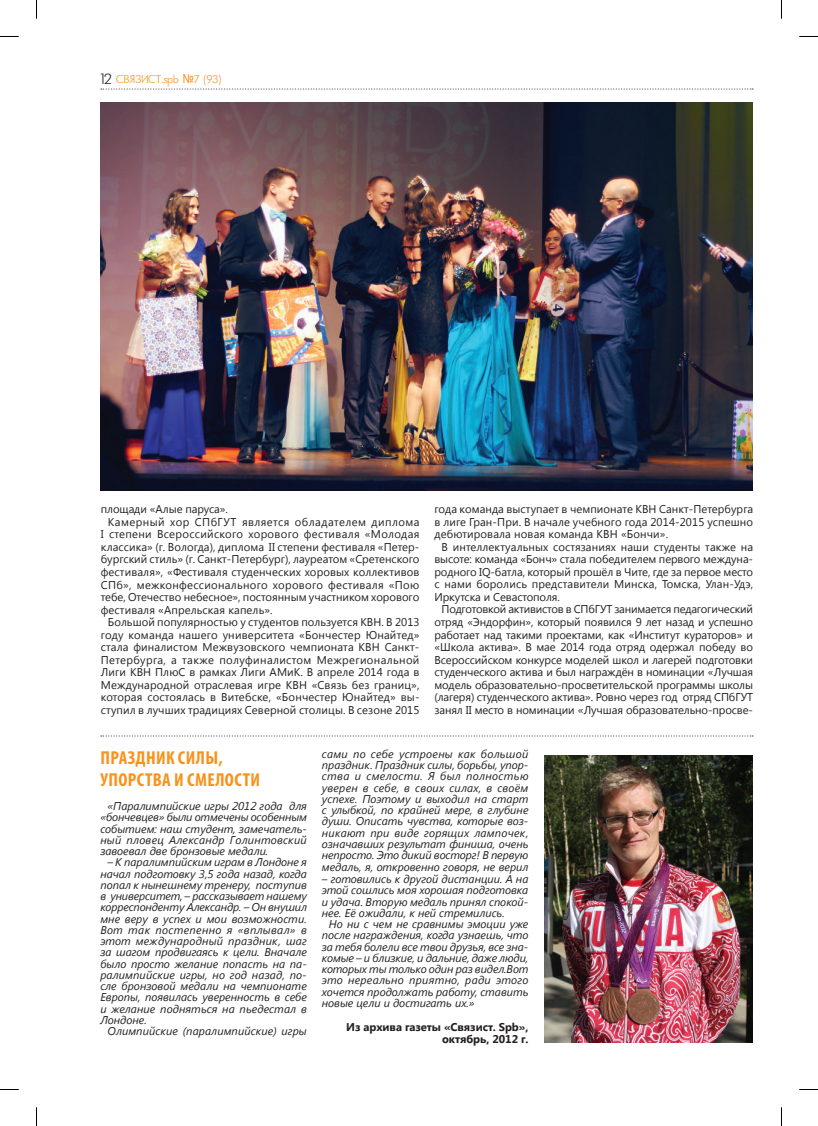
<style>
.page{position:relative;width:818px;height:1126px;background:#fff}
.page>*{position:absolute;margin:0;border:0;box-sizing:border-box;transform-origin:0 0}
.t1{font:700 condensed 18.75px/22.5px "Myriad Pro";letter-spacing:.02em;color:#f7931d}
.t2{font:300 12.5px "Futura";color:#f7931d}
.t3{font:11.25px/12.5px "Segoe UI";letter-spacing:.01em;color:#231f20;text-align:justify}
.t4{font:italic 11.25px/11.2px "Segoe UI";color:#231f20;text-align:justify}
.t5{font:11.25px "Segoe UI";letter-spacing:.03em;color:#231f20}
.t6{font:11.25px "Segoe UI";letter-spacing:.04em;color:#231f20}
.t7{font:700 11.25px/12.5px "Segoe UI";letter-spacing:-.005em;color:#231f20;text-align:right}
.t8{font:11.25px "Segoe UI";letter-spacing:-.01em;color:#231f20}
.s1{font-size:16.25px;color:#231f20}
.s2{font-family:"Arial Narrow";font-weight:400}
.s3{font-style:normal}
</style>
<div class="page">
<svg style="left:101px;top:88px;width:651px;height:2px"></svg>
<img style="left:544px;top:755px;width:207px;height:287px">
<svg style="left:101px;top:735px;width:651px;height:1px"></svg>
<img style="left:101px;top:102px;width:651px;height:388px">
<svg style="left:0;top:36px;width:19px;height:1px"></svg>
<svg style="left:799px;top:36px;width:18px;height:1px"></svg>
<svg style="left:0;top:1089px;width:19px;height:1px"></svg>
<svg style="left:799px;top:1089px;width:18px;height:1px"></svg>
<svg style="left:36px;top:0;width:1px;height:19px"></svg>
<svg style="left:36px;top:1107px;width:1px;height:18px"></svg>
<p class="t2" style="left:100px;top:72px;width:122px"><span class="s1">12</span> СВЯЗИСТ.spb <span class="s2">№</span>7 (93)</p>
<p class="t8" style="left:101px;top:501px;width:128px">площади «Алые паруса».</p>
<p class="t6" style="left:108px;top:514px;width:313px">Камерный хор СПбГУТ является обладателем диплома</p>
<p class="t3" style="left:101px;top:527px;width:320px">I степени Всероссийского хорового фестиваля «Молодая</p>
<p class="t3" style="left:101px;top:540px;width:320px">классика» (г. Вологда), диплома II степени фестиваля «Петер-</p>
<p class="t3" style="left:101px;top:552px;width:320px">бургский стиль» (г. Санкт-Петербург), лауреатом «Сретенского</p>
<p class="t3" style="left:101px;top:565px;width:320px">фестиваля», «Фестиваля студенческих хоровых коллективов</p>
<p class="t3" style="left:101px;top:577px;width:320px">СПб», межконфессионального хорового фестиваля «Пою</p>
<p class="t3" style="left:101px;top:590px;width:320px">тебе, Отечество небесное», постоянным участником хорового</p>
<p class="t3" style="left:101px;top:602px;width:173px">фестиваля «Апрельская капель».</p>
<p class="t3" style="left:108px;top:615px;width:313px">Большой популярностью у студентов пользуется КВН. В 2013</p>
<p class="t3" style="left:101px;top:627px;width:320px">году команда нашего университета «Бончестер Юнайтед»</p>
<p class="t3" style="left:101px;top:640px;width:320px">стала финалистом Межвузовского чемпионата КВН Санкт-</p>
<p class="t5" style="left:101px;top:651px;width:320px">Петербурга, а также полуфиналистом Межрегиональной</p>
<p class="t3" style="left:101px;top:665px;width:320px">Лиги КВН ПлюС в рамках Лиги АМиК. В апреле 2014 года в</p>
<p class="t3" style="left:101px;top:677px;width:320px">Международной отраслевая игре КВН «Связь без границ»,</p>
<p class="t3" style="left:101px;top:690px;width:320px">которая состоялась в Витебске, «Бончестер Юнайтед» вы-</p>
<p class="t3" style="left:101px;top:702px;width:320px">ступил в лучших традициях Северной столицы. В сезоне 2015</p>
<p class="t3" style="left:434px;top:502px;width:320px">года команда выступает в чемпионате КВН Санкт-Петербурга в лиге Гран-При. В начале учебного года 2014-2015 успешно дебютировала новая команда КВН «Бончи».</p>
<p class="t3" style="left:434px;top:540px;width:320px;text-indent:7px">В интеллектуальных состязаниях наши студенты также на высоте: команда «Бонч» стала победителем первого междуна&shy;родного IQ-батла, который прошёл в Чите, где за первое место с нами боролись представители Минска, Томска, Улан-Удэ, Иркутска и Севастополя.</p>
<p class="t3" style="left:434px;top:602px;width:320px;text-indent:7px">Подготовкой активистов в СПбГУТ занимается педагогический отряд «Эндорфин», который появился 9 лет назад и успешно работает над такими проектами, как «Институт кураторов» и «Школа актива». В мае 2014 года отряд одержал победу во Всероссийском конкурсе моделей школ и лагерей подготовки студенческого актива и был награждён в номинации «Лучшая модель образовательно-просветительской программы школы (лагеря) студенческого актива». Ровно через год отряд СПбГУТ занял II место в номинации «Лучшая образовательно-просве-</p>
<h1 class="t1" style="left:100px;top:745px;width:161px">Праздник силы, упорства и смелости</h1>
<p class="t4" style="left:100px;top:799px;width:208px;text-indent:7px">«Паралимпийские игры 2012 года для «бончевцев» были отмечены особенным событием: наш студент, замечатель&shy;ный пловец Александр Голинтовский завоевал две бронзовые медали.</p>
<p class="t4" style="left:100px;top:856px;width:208px;text-indent:7px">– К паралимпийским играм в Лондоне я начал подготовку 3,5 года назад, когда попал к нынешнему тренеру, поступив в университет, – рассказывает нашему корреспонденту Александр. – Он внушил мне веру в успех и мои возможности.<br>Вот так постепенно я «вплывал» в этот международный праздник, шаг за шагом продвигаясь к цели. Вначале было просто желание попасть на па&shy;ралимпийские игры, но год назад, по&shy;сле бронзовой медали на чемпионате Европы, появилась уверенность в себе и желание подняться на пьедестал в Лондоне.</p>
<p class="t4" style="left:107px;top:1024px;width:201px">Олимпийские (паралимпийские) игры</p>
<p class="t4" style="left:322px;top:747px;width:208px">сами по себе устроены как большой праздник. Праздник силы, борьбы, упор&shy;ства и смелости. Я был полностью уверен в себе, в своих силах, в своём успехе. Поэтому и выходил на старт с улыбкой, по крайней мере, в глубине души. Описать чувства, которые воз&shy;никают при виде горящих лампочек, означавших результат финиша, очень непросто. Это дикий восторг! В первую медаль, я, откровенно говоря, не верил</p>
<p class="t4" style="left:322px;top:872px;width:208px"><span class="s3">–</span> готовились к другой дистанции. А на этой сошлись моя хорошая подготовка и удача. Вторую медаль принял спокой&shy;нее. Её ожидали, к ней стремились.</p>
<p class="t4" style="left:322px;top:917px;width:208px;text-indent:7px">Но ни с чем не сравнимы эмоции уже после награждения, когда узнаешь, что за тебя болели все твои друзья, все зна&shy;комые – и близкие, и дальние, даже люди, которых ты только один раз видел.Вот это нереально приятно, ради этого хочется продолжать работу, ставить новые цели и достигать их.»</p>
<p class="t7" style="left:346px;top:1019px;width:183px">И з архива газеты «Связист. Spb», октябрь, 2012 г.</p>
</div>
